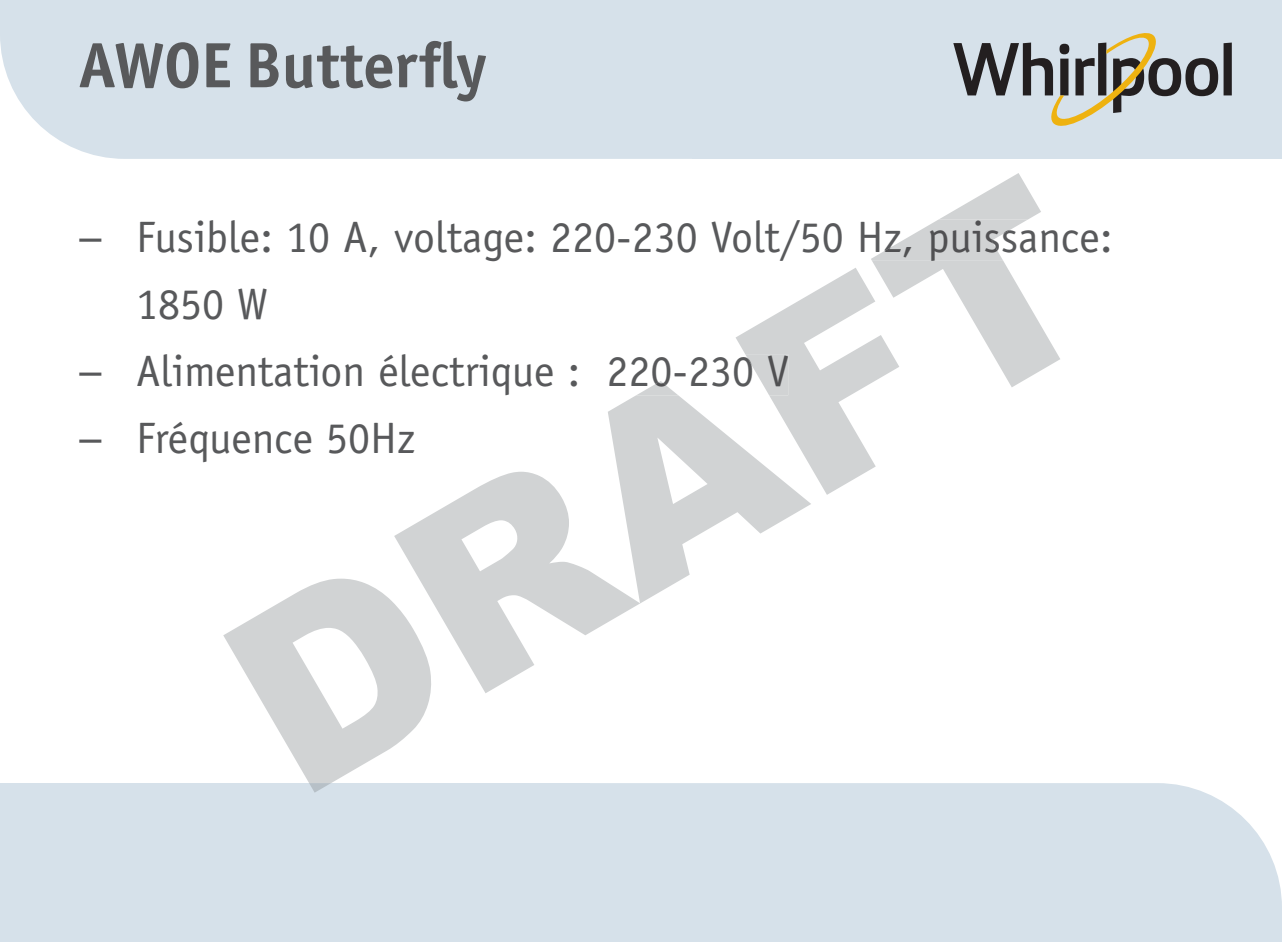
<style>
.page{position:relative;width:1282px;height:942px;background:#fff}
.page>*{position:absolute;margin:0;border:0;box-sizing:border-box;transform-origin:0 0}
.t1{font:700 64px "Officina Sans ITC Pro";color:#58595b}
.t2{font:44px "Officina Sans Std";color:#58595b}
.t3{font:44px "Officina Sans Std";color:#505052}
.t4{font:44px "Frutiger LT Std";color:#58595b}
.s1{font-family:"Frutiger LT Std"}
</style>
<div class="page">
<div style="left:0;top:0;width:1281px;height:159px;background:#d6e1ea"></div>
<div style="left:0;top:783px;width:1281px;height:158px;background:#d6e1ea"></div>
<div style="left:1223px;top:43px;width:8px;height:52px;background:#231f20"></div>
<svg style="left:953px;top:33px;width:265px;height:93px;background:#adb1b1"></svg>
<svg style="left:223px;top:578px;width:209px;height:214px"></svg>
<svg style="left:394px;top:471px;width:246px;height:222px;fill:#d1d3d4"></svg>
<svg style="left:607px;top:173px;width:453px;height:430px"></svg>
<h1 class="t1" style="left:79px;top:26px;width:407px">AWOE Butterfly</h1>
<p class="t4" style="left:79px;top:210px;width:23px">–</p>
<p class="t3" style="left:136px;top:211px;width:978px">Fusible: 10 A, voltage: 220-230 Volt/50 Hz, puissance:</p>
<p class="t2" style="left:136px;top:278px;width:133px">1850 W</p>
<p class="t2" style="left:79px;top:345px;width:711px"><span class="s1">–</span> Alimentation électrique : 220-230 V</p>
<p class="t2" style="left:79px;top:412px;width:337px"><span class="s1">–</span> Fréquence 50Hz</p>
</div>
